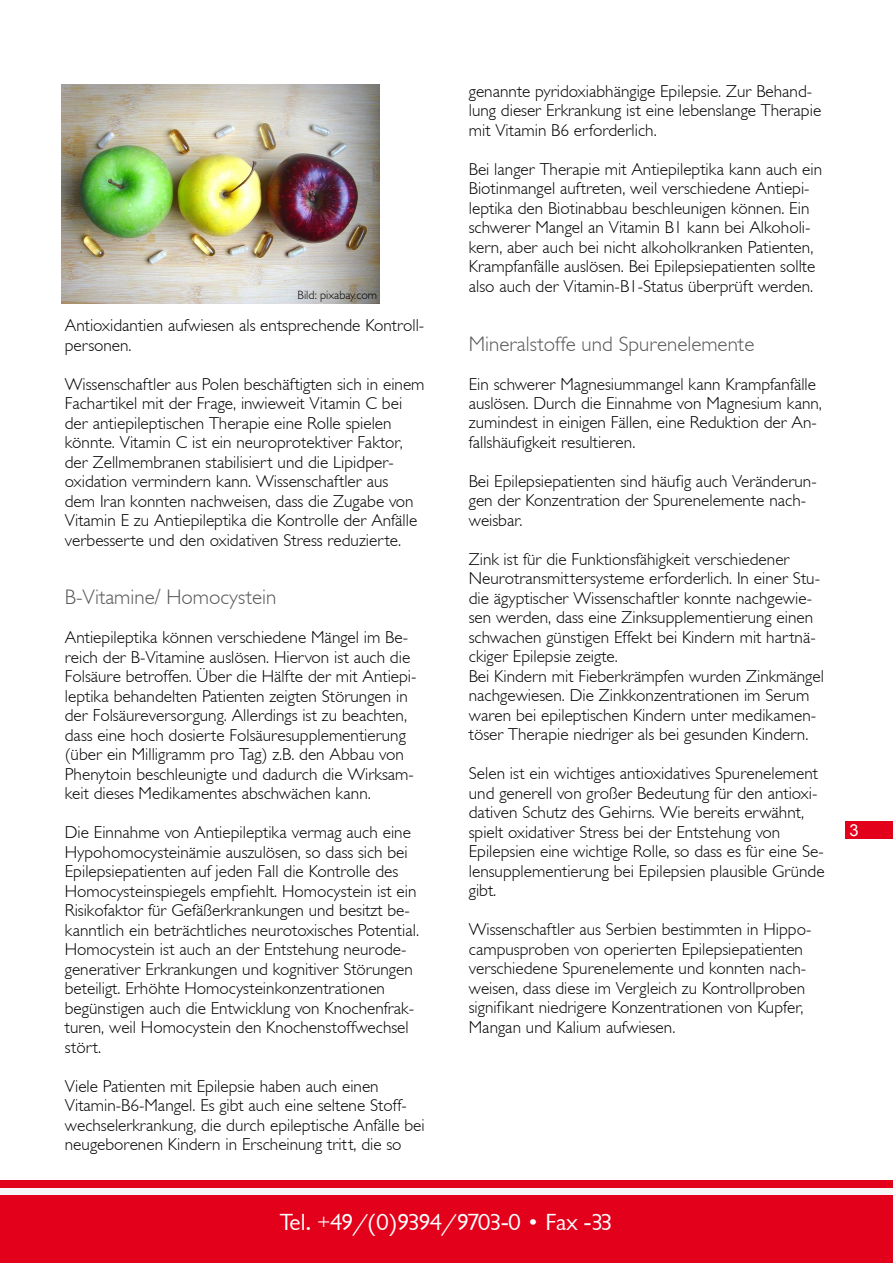
<style>
.page{position:relative;width:893px;height:1263px;background:#fff}
.page>*{position:absolute;margin:0;border:0;box-sizing:border-box;transform-origin:0 0}
.t1{font:24px "Garrison Sans";letter-spacing:-.075em;color:#fff}
.t2{font:21px "Garrison Light Sans";color:#58585a}
.t3{font:17.25px/19.5px "Garrison Light Sans";color:#000}
.t4{font:16.5px "Arial";color:#fff}
.t5{font:12px "Garrison Light Sans";color:#000}
.s1{font-family:"Garrison Light Sans"}
</style>
<div class="page">
<div style="left:0;top:1181px;width:893px;height:82px;background:#e2001a"></div>
<div style="left:0;top:1188px;width:893px;height:7px;background:#f6f6f6"></div>
<div style="left:845px;top:822px;width:48px;height:17px;background:#e2001a"></div>
<img style="left:62px;top:85px;width:317px;height:218px">
<p class="t5" style="left:298px;top:289px;width:81px">Bild: pixabay.com</p>
<p class="t3" style="left:65px;top:316px;width:361px">Antioxidantien aufwiesen als entsprechende Kontroll&shy;personen.</p>
<p class="t3" style="left:65px;top:374px;width:361px">Wissenschaftler aus Polen beschäftigten sich in einem Fachartikel mit der Frage, inwieweit Vitamin C bei der antiepileptischen Therapie eine Rolle spielen könnte. Vitamin C ist ein neuroprotektiver Faktor, der Zellmembranen stabilisiert und die Lipidper&shy;oxidation vermindern kann. Wissenschaftler aus<br>dem Iran konnten nachweisen, dass die Zugabe von Vitamin E zu Antiepileptika die Kontrolle der Anfälle verbesserte und den oxidativen Stress reduzierte.</p>
<p class="t2" style="left:65px;top:585px;width:213px">B-Vitamine/ Homocystein</p>
<p class="t3" style="left:65px;top:628px;width:353px">Antiepileptika können verschiedene Mängel im Be&shy;reich der B-Vitamine auslösen. Hiervon ist auch die Folsäure betroffen. Über die Hälfte der mit Antiepi&shy;leptika behandelten Patienten zeigten Störungen in der Folsäureversorgung. Allerdings ist zu beachten, dass eine hoch dosierte Folsäuresupplementierung (über ein Milligramm pro Tag) z.B. den Abbau von Phenytoin beschleunigte und dadurch die Wirksam&shy;keit dieses Medikamentes abschwächen kann.</p>
<p class="t3" style="left:65px;top:823px;width:356px">Die Einnahme von Antiepileptika vermag auch eine Hypohomocysteinämie auszulösen, so dass sich bei Epilepsiepatienten auf jeden Fall die Kontrolle des Homocysteinspiegels empfiehlt. Homocystein ist ein Risikofaktor für Gefäßerkrankungen und besitzt be&shy;kanntlich ein beträchtliches neurotoxisches Potential.<br>Homocystein ist auch an der Entstehung neurode&shy;generativer Erkrankungen und kognitiver Störungen beteiligt. Erhöhte Homocysteinkonzentrationen begünstigen auch die Entwicklung von Knochenfrak&shy;turen, weil Homocystein den Knochenstoffwechsel stört.</p>
<p class="t3" style="left:65px;top:1076px;width:361px">Viele Patienten mit Epilepsie haben auch einen Vitamin-B6-Mangel. Es gibt auch eine seltene Stoff&shy;wechselerkrankung, die durch epileptische Anfälle bei neugeborenen Kindern in Erscheinung tritt, die so</p>
<p class="t3" style="left:469px;top:81px;width:354px">genannte pyridoxiabhängige Epilepsie. Zur Behand&shy;lung dieser Erkrankung ist eine lebenslange Therapie mit Vitamin B6 erforderlich.</p>
<p class="t3" style="left:469px;top:159px;width:355px">Bei langer Therapie mit Antiepileptika kann auch ein Biotinmangel auftreten, weil verschiedene Antiepi&shy;leptika den Biotinabbau beschleunigen können. Ein schwerer Mangel an Vitamin B1 kann bei Alkoholi&shy;kern, aber auch bei nicht alkoholkranken Patienten, Krampfanfälle auslösen. Bei Epilepsiepatienten sollte also auch der Vitamin-B1-Status überprüft werden.</p>
<p class="t2" style="left:469px;top:332px;width:287px">Mineralstoffe und Spurenelemente</p>
<p class="t3" style="left:469px;top:374px;width:355px">Ein schwerer Magnesiummangel kann Krampfanfälle auslösen. Durch die Einnahme von Magnesium kann, zumindest in einigen Fällen, eine Reduktion der An&shy;fallshäufigkeit resultieren.</p>
<p class="t3" style="left:469px;top:472px;width:349px">Bei Epilepsiepatienten sind häufig auch Veränderun&shy;gen der Konzentration der Spurenelemente nach&shy;weisbar.</p>
<p class="t3" style="left:469px;top:550px;width:357px">Zink ist für die Funktionsfähigkeit verschiedener Neurotransmittersysteme erforderlich. In einer Stu&shy;die ägyptischer Wissenschaftler konnte nachgewie&shy;sen werden, dass eine Zinksupplementierung einen schwachen günstigen Effekt bei Kindern mit hartnä&shy;ckiger Epilepsie zeigte.<br>Bei Kindern mit Fieberkrämpfen wurden Zinkmängel nachgewiesen. Die Zinkkonzentrationen im Serum waren bei epileptischen Kindern unter medikamen&shy;töser Therapie niedriger als bei gesunden Kindern.</p>
<p class="t3" style="left:469px;top:764px;width:357px">Selen ist ein wichtiges antioxidatives Spurenelement und generell von großer Bedeutung für den antioxi&shy;dativen Schutz des Gehirns. Wie bereits erwähnt, spielt oxidativer Stress bei der Entstehung von Epilepsien eine wichtige Rolle, so dass es für eine Se&shy;lensupplementierung bei Epilepsien plausible Gründe gibt.</p>
<p class="t3" style="left:469px;top:920px;width:344px">Wissenschaftler aus Serbien bestimmten in Hippo&shy;campusproben von operierten Epilepsiepatienten verschiedene Spurenelemente und konnten nach&shy;weisen, dass diese im Vergleich zu Kontrollproben signifikant niedrigere Konzentrationen von Kupfer, Mangan und Kalium aufwiesen.</p>
<h1 class="t1" style="left:280px;top:1209px;width:335px">Tel. +49/(0)9394/9703-0 <span class="s1">•</span> Fax -33</h1>
<p class="t4" style="left:850px;top:820px;width:11px">3</p>
</div>
